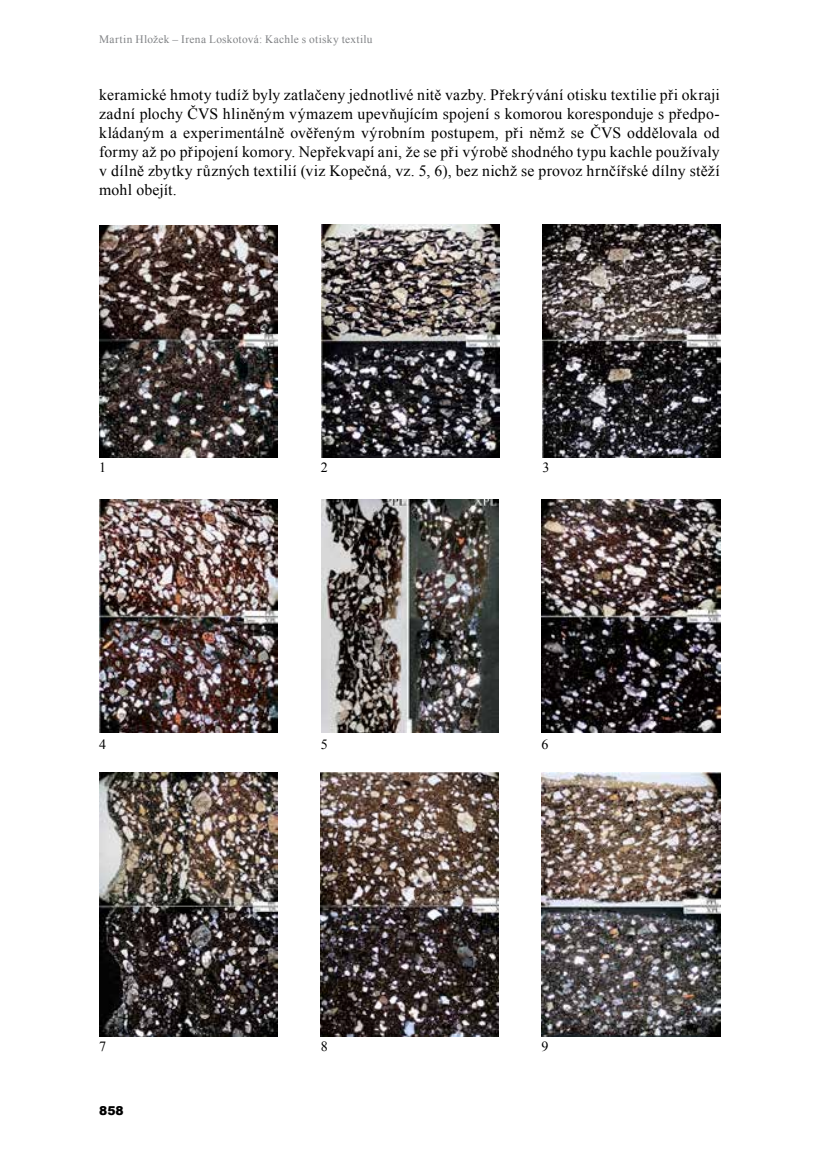
<style>
.page{position:relative;width:819px;height:1171px;background:#fff}
.page>*{position:absolute;margin:0;border:0;box-sizing:border-box;transform-origin:0 0}
.t1{font:15.75px/18.9px "Times New Roman";letter-spacing:.015em;color:#000;text-align:justify}
.t2{font:14px "Times New Roman";color:#000}
.t3{font:900 12.25px "Arial";color:#000}
.t4{font:11.38px "Times New Roman";letter-spacing:.025em;color:#808285}
</style>
<div class="page">
<img style="left:100px;top:225px;width:177px;height:233px">
<img style="left:321px;top:224px;width:178px;height:234px">
<img style="left:542px;top:224px;width:178px;height:234px">
<img style="left:99px;top:500px;width:178px;height:233px">
<img style="left:321px;top:500px;width:177px;height:233px">
<img style="left:542px;top:500px;width:178px;height:233px">
<img style="left:99px;top:773px;width:178px;height:263px">
<img style="left:321px;top:773px;width:177px;height:263px">
<img style="left:542px;top:773px;width:178px;height:263px">
<p class="t4" style="left:99px;top:31px;width:275px">Martin Hložek – Irena Loskotová: Kachle s otisky textilu</p>
<p class="t1" style="left:99px;top:85px;width:622px">keramické hmoty tudíž byly zatlačeny jednotlivé nitě vazby. Překrývání otisku textilie při okraji zadní plochy ČVS hliněným výmazem upevňujícím spojení s komorou koresponduje s předpo&shy;kládaným a experimentálně ověřeným výrobním postupem, při němž se ČVS oddělovala od formy až po připojení komory. Nepřekvapí ani, že se při výrobě shodného typu kachle používaly v dílně zbytky různých textilií (viz Kopečná, vz. 5, 6), bez nichž se provoz hrnčířské dílny stěží mohl obejít.</p>
<p class="t2" style="left:99px;top:458px;width:8px">1</p>
<p class="t2" style="left:321px;top:458px;width:8px">2</p>
<p class="t2" style="left:542px;top:458px;width:8px">3</p>
<p class="t2" style="left:99px;top:734px;width:8px">4</p>
<p class="t2" style="left:321px;top:734px;width:8px">5</p>
<p class="t2" style="left:541px;top:734px;width:8px">6</p>
<p class="t2" style="left:99px;top:1037px;width:8px">7</p>
<p class="t2" style="left:321px;top:1037px;width:8px">8</p>
<p class="t2" style="left:541px;top:1037px;width:8px">9</p>
<p class="t3" style="left:99px;top:1102px;width:26px">858</p>
</div>
